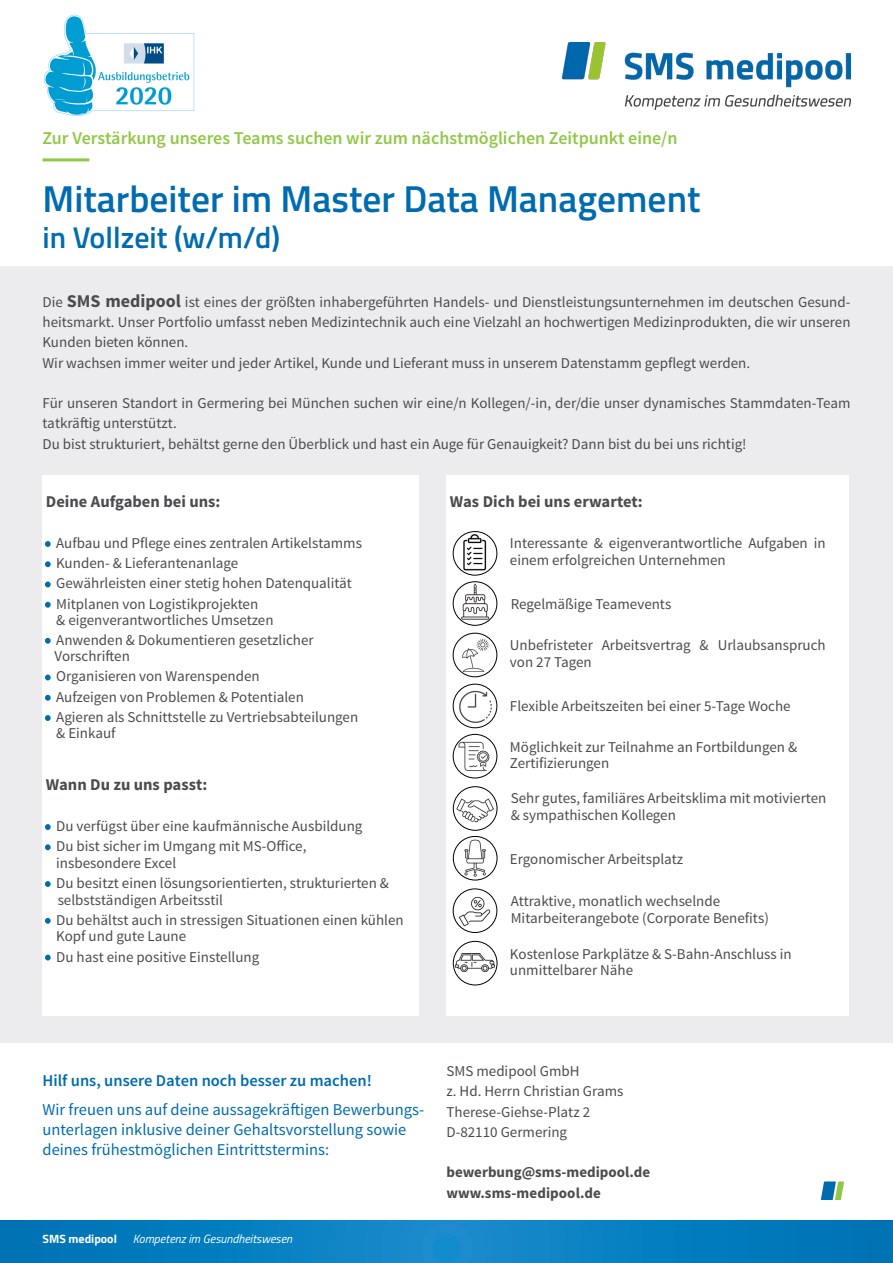
<style>
.page{position:relative;width:893px;height:1263px;background:#fff}
.page>*{position:absolute;margin:0;border:0;box-sizing:border-box;transform-origin:0 0}
.t1{font:600 37.5px "Titillium";color:#006caf}
.t2{font:600 30px "Titillium";color:#006caf}
.t3{font:600 18px "Source Sans Pro";color:#90c846}
.t4{font:16.5px/19.8px "Source Sans Pro";color:#006caf}
.t5{font:700 16.5px "Source Sans Pro";color:#4b4c4d}
.t6{font:600 16.5px "Source Sans Pro";color:#006caf}
.t7{font:15px/20.2px "Source Sans Pro";color:#4b4c4d}
.t8{font:700 15px "Source Sans Pro";color:#4b4c4d}
.t9{font:italic 12px "Titillium";color:#fff}
.t10{font:700 12px "Titillium";color:#fff}
.s1{font-weight:700;font-size:18px}
.s2{color:#006caf}
</style>
<div class="page">
<img style="left:563px;top:43px;width:287px;height:67px">
<svg style="left:0;top:1220px;width:893px;height:43px;background:#077ebf"></svg>
<div style="left:0;top:267px;width:893px;height:776px;background:#ececee"></div>
<img style="left:44px;top:14px;width:151px;height:102px">
<svg style="left:821px;top:1181px;width:23px;height:19px"></svg>
<hr style="left:43px;top:158px;width:46px;height:3px;background:#90c846">
<div style="left:43px;top:475px;width:376px;height:359px;background:#fff"></div>
<svg style="left:45px;top:541px;width:6px;height:6px"></svg>
<svg style="left:45px;top:561px;width:6px;height:6px"></svg>
<svg style="left:45px;top:581px;width:6px;height:6px"></svg>
<svg style="left:45px;top:602px;width:6px;height:6px"></svg>
<svg style="left:45px;top:638px;width:6px;height:6px"></svg>
<svg style="left:45px;top:674px;width:6px;height:6px"></svg>
<svg style="left:45px;top:695px;width:6px;height:6px"></svg>
<svg style="left:45px;top:715px;width:6px;height:6px"></svg>
<div style="left:43px;top:778px;width:376px;height:237px;background:#fff"></div>
<svg style="left:45px;top:824px;width:6px;height:6px"></svg>
<svg style="left:45px;top:844px;width:6px;height:6px"></svg>
<svg style="left:45px;top:881px;width:6px;height:6px"></svg>
<svg style="left:45px;top:918px;width:6px;height:6px"></svg>
<svg style="left:45px;top:955px;width:6px;height:5px"></svg>
<div style="left:446px;top:475px;width:403px;height:540px;background:#fff"></div>
<img style="left:455px;top:582px;width:38px;height:39px">
<img style="left:456px;top:633px;width:38px;height:39px">
<img style="left:455px;top:734px;width:38px;height:38px">
<img style="left:456px;top:791px;width:38px;height:38px">
<img style="left:455px;top:839px;width:38px;height:38px">
<img style="left:454px;top:891px;width:38px;height:39px">
<img style="left:456px;top:954px;width:38px;height:18px">
<img style="left:459px;top:690px;width:35px;height:33px">
<img style="left:455px;top:532px;width:38px;height:39px">
<div style="left:453px;top:531px;width:44px;height:44px;border:1px solid #000;border-radius:50%"></div>
<div style="left:453px;top:581px;width:44px;height:45px;border:1px solid #000;border-radius:50%"></div>
<div style="left:453px;top:633px;width:44px;height:44px;border:1px solid #000;border-radius:50%"></div>
<div style="left:453px;top:684px;width:44px;height:44px;border:1px solid #000;border-radius:50%"></div>
<div style="left:453px;top:734px;width:44px;height:44px;border:1px solid #000;border-radius:50%"></div>
<div style="left:453px;top:786px;width:44px;height:45px;border:1px solid #000;border-radius:50%"></div>
<div style="left:453px;top:836px;width:44px;height:44px;border:1px solid #000;border-radius:50%"></div>
<div style="left:453px;top:888px;width:44px;height:45px;border:1px solid #000;border-radius:50%"></div>
<div style="left:453px;top:941px;width:44px;height:44px;border:1px solid #000;border-radius:50%"></div>
<p class="t3" style="left:43px;top:127px;width:637px">Zur Verstärkung unseres Teams suchen wir zum nächstmöglichen Zeitpunkt eine/n</p>
<p class="t1" style="left:43px;top:171px;width:660px">Mitarbeiter im Master Data Management</p>
<p class="t2" style="left:43px;top:215px;width:239px">in Vollzeit (w/m/d)</p>
<p class="t7" style="left:43px;top:292px;width:809px;text-align:justify">Die <span class="s1">SMS medipool</span> ist eines der größten inhabergeführten Handels- und Dienstleistungsunternehmen im deutschen Gesund&shy;heitsmarkt. Unser Portfolio umfasst neben Medizintechnik auch eine Vielzahl an hochwertigen Medizinprodukten, die wir unseren Kunden bieten können.</p>
<p class="t7" style="left:43px;top:353px;width:709px">Wir wachsen immer weiter und jeder Artikel, Kunde und Lieferant muss in unserem Datenstamm gepflegt werden.</p>
<p class="t7" style="left:43px;top:393px;width:809px">Für unseren Standort in Germering bei München suchen wir eine/n Kollegen/-in, der/die unser dynamisches Stammdaten-Team tatkräftig unterstützt.</p>
<p class="t7" style="left:43px;top:434px;width:706px">Du bist strukturiert, behältst gerne den Überblick und hast ein Auge für Genauigkeit? Dann bist du bei uns richtig!</p>
<p class="t5" style="left:46px;top:491px;width:176px">Deine Aufgaben bei uns:</p>
<p class="t7" style="left:46px;top:533px;width:318px"><span class="s2">•</span> Aufbau und Pflege eines zentralen Artikelstamms</p>
<p class="t7" style="left:46px;top:553px;width:194px"><span class="s2">•</span> Kunden- &amp; Lieferantenanlage</p>
<p class="t7" style="left:46px;top:574px;width:308px"><span class="s2">•</span> Gewährleisten einer stetig hohen Datenqualität</p>
<p class="t7" style="left:46px;top:594px;width:214px"><span class="s2">•</span> Mitplanen von Logistikprojekten</p>
<p class="t7" style="left:56px;top:610px;width:219px">&amp; eigenverantwortliches Umsetzen</p>
<p class="t7" style="left:46px;top:630px;width:270px"><span class="s2">•</span> Anwenden &amp; Dokumentieren gesetzlicher</p>
<p class="t7" style="left:55px;top:646px;width:77px">Vorschriften</p>
<p class="t7" style="left:46px;top:667px;width:216px"><span class="s2">•</span> Organisieren von Warenspenden</p>
<p class="t7" style="left:46px;top:687px;width:260px"><span class="s2">•</span> Aufzeigen von Problemen &amp; Potentialen</p>
<p class="t7" style="left:46px;top:707px;width:314px"><span class="s2">•</span> Agieren als Schnittstelle zu Vertriebsabteilungen</p>
<p class="t7" style="left:56px;top:724px;width:61px">&amp; Einkauf</p>
<p class="t5" style="left:46px;top:774px;width:163px">Wann Du zu uns passt:</p>
<p class="t7" style="left:46px;top:816px;width:318px"><span class="s2">•</span> Du verfügst über eine kaufmännische Ausbildung</p>
<p class="t7" style="left:46px;top:836px;width:262px"><span class="s2">•</span> Du bist sicher im Umgang mit MS-Office,</p>
<p class="t7" style="left:56px;top:853px;width:121px">insbesondere Excel</p>
<p class="t7" style="left:46px;top:873px;width:345px"><span class="s2">•</span> Du besitzt einen lösungsorientierten, strukturierten &amp;</p>
<p class="t7" style="left:58px;top:890px;width:167px">selbstständigen Arbeitsstil</p>
<p class="t7" style="left:46px;top:910px;width:360px"><span class="s2">•</span> Du behältst auch in stressigen Situationen einen kühlen</p>
<p class="t7" style="left:56px;top:926px;width:132px">Kopf und gute Laune</p>
<p class="t7" style="left:46px;top:947px;width:215px"><span class="s2">•</span> Du hast eine positive Einstellung</p>
<p class="t5" style="left:450px;top:491px;width:194px">Was Dich bei uns erwartet:</p>
<p class="t7" style="left:510px;top:535px;width:317px;line-height:16.5px">Interessante &amp; eigenverantwortliche Aufgaben in einem erfolgreichen Unternehmen</p>
<p class="t7" style="left:511px;top:594px;width:162px">Regelmäßige Teamevents</p>
<p class="t7" style="left:510px;top:637px;width:317px;line-height:16.5px">Unbefristeter Arbeitsvertrag &amp; Urlaubsanspruch von 27 Tagen</p>
<p class="t7" style="left:510px;top:696px;width:282px">Flexible Arbeitszeiten bei einer 5-Tage Woche</p>
<p class="t7" style="left:510px;top:737px;width:289px">Möglichkeit zur Teilnahme an Fortbildungen &amp;</p>
<p class="t7" style="left:510px;top:753px;width:101px">Zertifizierungen</p>
<p class="t7" style="left:511px;top:790px;width:317px;line-height:16.5px">Sehr gutes, familiäres Arbeitsklima mit motivierten &amp; sympathischen Kollegen</p>
<p class="t7" style="left:510px;top:849px;width:175px">Ergonomischer Arbeitsplatz</p>
<p class="t7" style="left:511px;top:891px;width:211px">Attraktive, monatlich wechselnde</p>
<p class="t7" style="left:511px;top:908px;width:260px">Mitarbeiterangebote (Corporate Benefits)</p>
<p class="t7" style="left:510px;top:944px;width:283px">Kostenlose Parkplätze &amp; S-Bahn-Anschluss in</p>
<p class="t7" style="left:510px;top:960px;width:125px">unmittelbarer Nähe</p>
<p class="t6" style="left:43px;top:1070px;width:331px">Hilf uns, unsere Daten noch besser zu machen!</p>
<p class="t4" style="left:43px;top:1100px;width:383px">Wir freuen uns auf deine aussagekräftigen Bewerbungs&shy;unterlagen inklusive deiner Gehaltsvorstellung sowie deines frühestmöglichen Eintrittstermins:</p>
<p class="t10" style="left:43px;top:1230px;width:76px">SMS medipool</p>
<p class="t9" style="left:133px;top:1230px;width:161px">Kompetenz im Gesundheitswesen</p>
<p class="t7" style="left:446px;top:1061px;width:135px">SMS medipool GmbH</p>
<p class="t7" style="left:446px;top:1081px;width:178px">z. Hd. Herrn Christian Grams</p>
<p class="t7" style="left:446px;top:1102px;width:145px">Therese-Giehse-Platz 2</p>
<p class="t7" style="left:446px;top:1122px;width:122px">D-82110 Germering</p>
<p class="t8" style="left:446px;top:1163px;width:205px">bewerbung@sms-medipool.de</p>
<p class="t8" style="left:446px;top:1183px;width:156px">www.sms-medipool.de</p>
</div>
